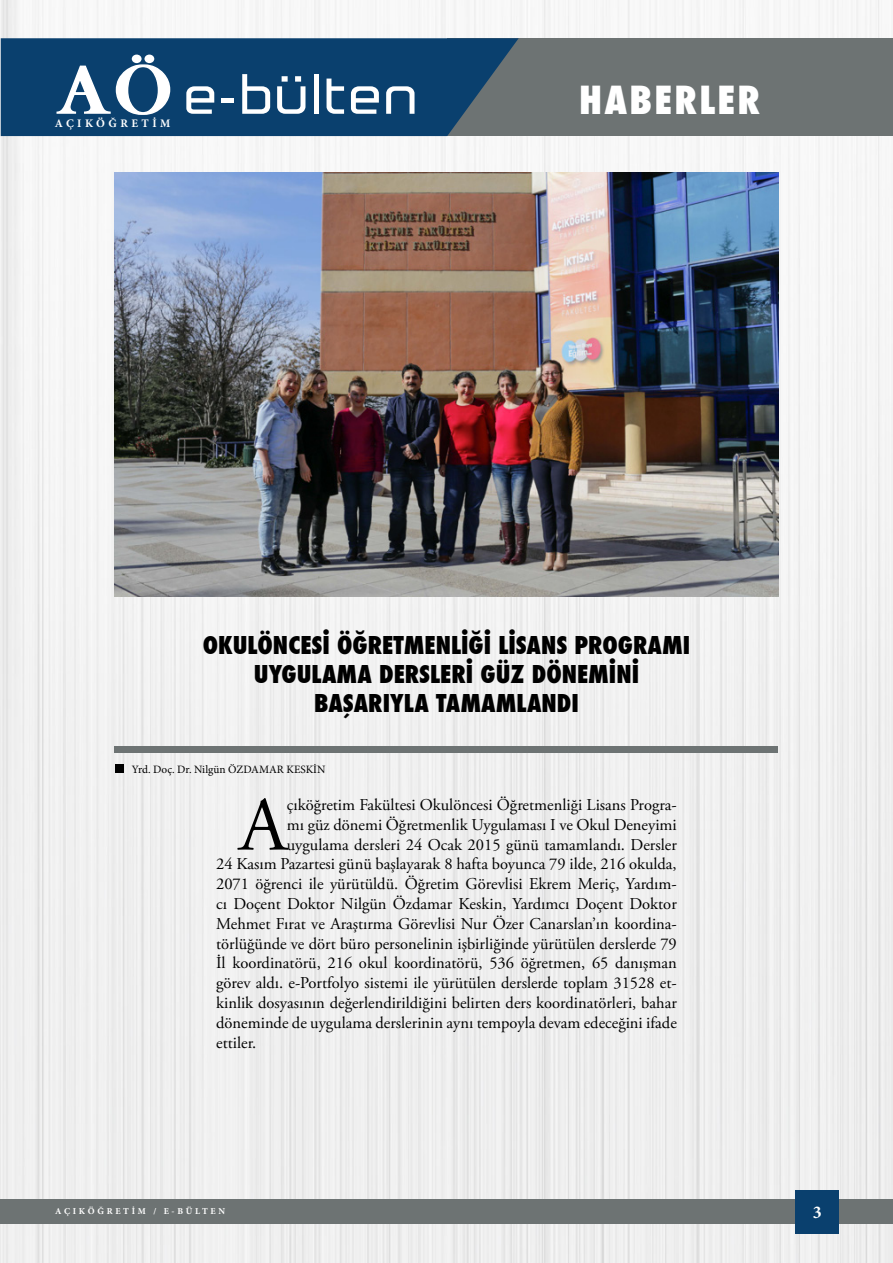
<style>
.page{position:relative;width:893px;height:1263px;background:#fff}
.page>*{position:absolute;margin:0;border:0;box-sizing:border-box;transform-origin:0 0}
.t1{font:76.2px "Adobe Garamond Pro";color:#000}
.t2{font:800 condensed 37.8px "Futura";letter-spacing:.06em;color:#fff}
.t3{font:800 condensed 24px/28.8px "Futura";color:#000;text-align:center}
.t4{font:700 18px "Minion Pro";color:#fff}
.t5{font:16.5px "Adobe Garamond Pro";color:#000}
.t6{font:700 11.55px "Minion Pro";letter-spacing:.3em;color:#fff}
.t7{font:11.25px "Minion Pro";color:#000}
.t8{font:700 9px "Minion Pro";letter-spacing:.3em;color:#fff}
</style>
<div class="page">
<img style="left:0;top:0;width:893px;height:1263px">
<div style="left:1px;top:1199px;width:892px;height:25px;background:#6d7373"></div>
<div style="left:795px;top:1190px;width:44px;height:43px;background:#0a406e"></div>
<hr style="left:0;top:38px;width:1px;height:98px;background:#6d7373">
<div style="left:447px;top:38px;width:446px;height:98px;background:#6d7373"></div>
<svg style="left:1px;top:38px;width:518px;height:98px;background:#13456e"></svg>
<svg style="left:186px;top:86px;width:28px;height:28px"></svg>
<hr style="left:222px;top:98px;width:12px;height:4px;background:#fff">
<svg style="left:242px;top:74px;width:28px;height:40px"></svg>
<svg style="left:277px;top:76px;width:28px;height:38px"></svg>
<div style="left:314px;top:74px;width:5px;height:40px;background:#fff"></div>
<svg style="left:326px;top:79px;width:18px;height:35px"></svg>
<svg style="left:351px;top:86px;width:28px;height:28px"></svg>
<svg style="left:386px;top:86px;width:28px;height:28px"></svg>
<svg style="left:56px;top:64px;width:115px;height:52px"></svg>
<div style="left:132px;top:55px;width:10px;height:8px;background:#fff;border-radius:50%"></div>
<div style="left:144px;top:55px;width:10px;height:8px;background:#fff;border-radius:50%"></div>
<div style="left:115px;top:747px;width:663px;height:6px;background:#6d7373"></div>
<img style="left:115px;top:172px;width:663px;height:424px">
<div style="left:115px;top:764px;width:8px;height:8px;background:#000"></div>
<p class="t6" style="left:55px;top:116px;width:117px">AÇIKÖĞRETİM</p>
<h2 class="t2" style="left:579px;top:74px;width:182px">HABERLER</h2>
<h3 class="t3" style="left:203px;top:631px;width:489px">OKULÖNCESİ ÖĞRETMENLİĞİ LİSANS PROGRAMI<br>UYGULAMA DERSLERİ GÜZ DÖNEMİNİ<br>BAŞARIYLA TAMAMLANDI</h3>
<p class="t7" style="left:132px;top:762px;width:195px">Yrd. Doç. Dr. Nilgün ÖZDAMAR KESKİN</p>
<h1 class="t1" style="left:239px;top:780px;width:49px">A</h1>
<p class="t5" style="left:287px;top:795px;width:391px">çıköğretim Fakültesi Okulöncesi Öğretmenliği Lisans Progra-</p>
<p class="t5" style="left:287px;top:815px;width:391px">mı güz dönemi Öğretmenlik Uygulaması I ve Okul Deneyimi</p>
<p class="t5" style="left:287px;top:834px;width:391px">uygulama dersleri 24 Ocak 2015 günü tamamlandı. Dersler</p>
<p class="t5" style="left:216px;top:854px;width:462px">24 Kasım Pazartesi günü başlayarak 8 hafta boyunca 79 ilde, 216 okulda,</p>
<p class="t5" style="left:216px;top:874px;width:462px">2071 öğrenci ile yürütüldü. Öğretim Görevlisi Ekrem Meriç, Yardım-</p>
<p class="t5" style="left:216px;top:894px;width:462px">cı Doçent Doktor Nilgün Özdamar Keskin, Yardımcı Doçent Doktor</p>
<p class="t5" style="left:216px;top:914px;width:462px">Mehmet Fırat ve Araştırma Görevlisi Nur Özer Canarslan’ın koordina-</p>
<p class="t5" style="left:216px;top:933px;width:462px">törlüğünde ve dört büro personelinin işbirliğinde yürütülen derslerde 79</p>
<p class="t5" style="left:216px;top:953px;width:462px">İl koordinatörü, 216 okul koordinatörü, 536 öğretmen, 65 danışman</p>
<p class="t5" style="left:216px;top:973px;width:462px">görev aldı. e-Portfolyo sistemi ile yürütülen derslerde toplam 31528 et-</p>
<p class="t5" style="left:216px;top:993px;width:462px">kinlik dosyasının değerlendirildiğini belirten ders koordinatörleri, bahar</p>
<p class="t5" style="left:216px;top:1013px;width:462px">döneminde de uygulama derslerinin aynı tempoyla devam edeceğini ifade</p>
<p class="t5" style="left:216px;top:1032px;width:42px">ettiler.</p>
<p class="t8" style="left:55px;top:1204px;width:172px">AÇIKÖĞRETİM / E-BÜLTEN</p>
<p class="t4" style="left:813px;top:1199px;width:10px">3</p>
</div>
